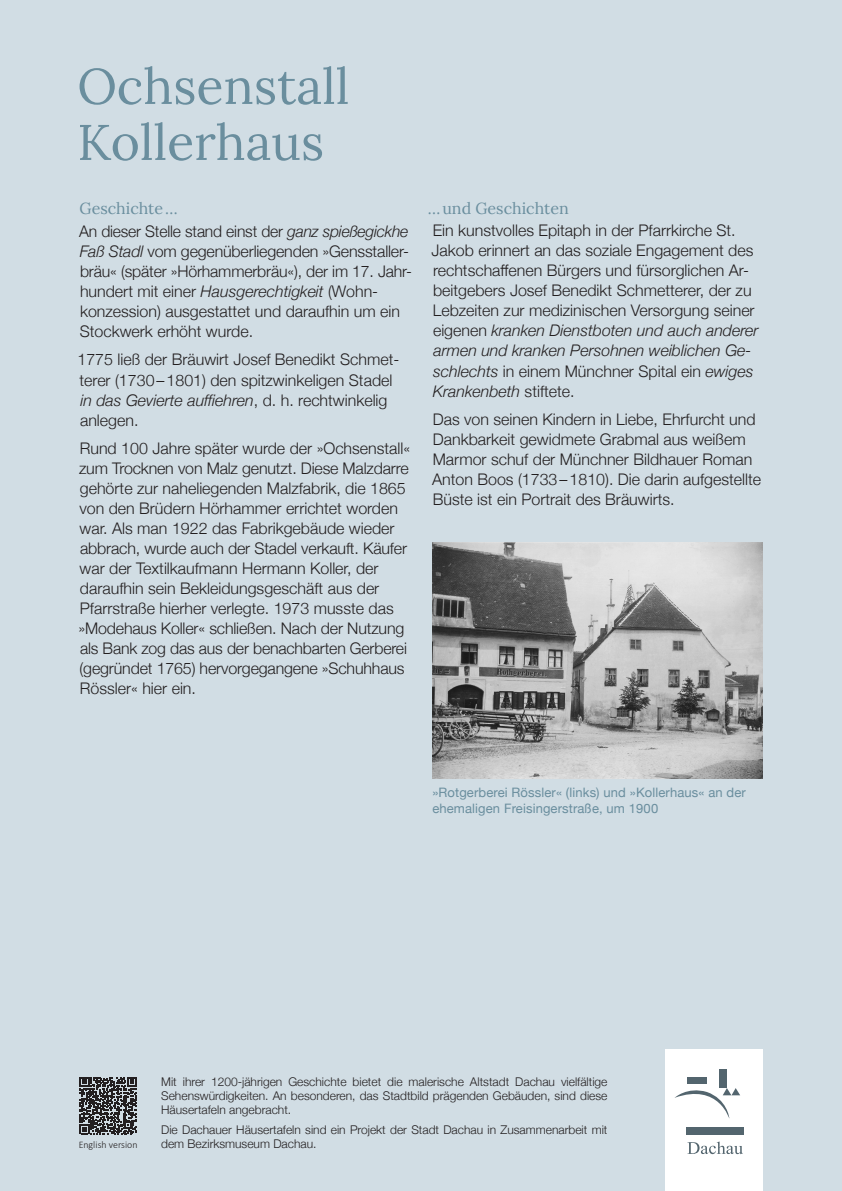
<style>
.page{position:relative;width:842px;height:1191px;background:#d1dde4}
.page>*{position:absolute;margin:0;border:0;box-sizing:border-box;transform-origin:0 0}
.t1{font:50px/56px "Lora";color:#6a8e9e}
.t2{font:300 16px/20px "Helvetica Neue";color:#231f20}
.t3{font:16px "Lora";color:#6a8e9e}
.t4{font:13px/15.6px "Helvetica Neue";letter-spacing:.01em;color:#6a8e9e}
.t5{font:300 12px/14px "Helvetica Neue";color:#231f20;text-align:justify}
.t6{font:300 10px "Calibri";color:#231f20}
.s1{font-style:italic}
</style>
<div class="page">
<div style="left:665px;top:1049px;width:98px;height:142px;background:#fff"></div>
<div style="left:687px;top:1077px;width:19px;height:6px;background:#53656e"></div>
<div style="left:719px;top:1069px;width:8px;height:19px;background:#53656e"></div>
<svg style="left:674px;top:1082px;width:66px;height:37px"></svg>
<div style="left:686px;top:1126px;width:57px;height:8px;background:#53656e"></div>
<svg style="left:687px;top:1141px;width:56px;height:13px"></svg>
<svg style="left:79px;top:1077px;width:58px;height:57px"></svg>
<img style="left:432px;top:542px;width:331px;height:236px">
<h1 class="t1" style="left:77px;top:55px;width:274px">Ochsenstall<br>Kollerhaus</h1>
<p class="t3" style="left:79px;top:196px;width:100px">Geschichte…</p>
<p class="t2" style="left:79px;top:220px;width:334px">An dieser Stelle stand einst der <span class="s1">ganz spießegickhe Faß Stadl</span> vom gegenüberliegenden »Gensstaller&shy;bräu« (später »Hörhammerbräu«), der im 17. Jahr&shy;hundert mit einer <span class="s1">Hausgerechtigkeit</span> (Wohn&shy;konzession) ausgestattet und daraufhin um ein Stockwerk erhöht wurde.</p>
<p class="t2" style="left:77px;top:348px;width:323px">1775 ließ der Bräuwirt Josef Benedikt Schmet&shy;terer (1730–1801) den spitzwinkeligen Stadel <span class="s1">in das Gevierte auffiehren</span>, d. h. rechtwinkelig anlegen.</p>
<p class="t2" style="left:78px;top:437px;width:333px">Rund 100 Jahre später wurde der »Ochsenstall« zum Trocknen von Malz genutzt. Diese Malzdarre gehörte zur naheliegenden Malzfabrik, die 1865 von den Brüdern Hörhammer errichtet worden war. Als man 1922 das Fabrikgebäude wieder abbrach, wurde auch der Stadel verkauft. Käufer war der Textilkaufmann Hermann Koller, der daraufhin sein Bekleidungsgeschäft aus der Pfarrstraße hierher verlegte. 1973 musste das »Modehaus Koller« schließen. Nach der Nutzung als Bank zog das aus der benachbarten Gerberei (gegründet 1765) hervorgegangene »Schuhhaus Rössler« hier ein.</p>
<p class="t3" style="left:428px;top:196px;width:142px">…und Geschichten</p>
<p class="t2" style="left:431px;top:219px;width:329px">Ein kunstvolles Epitaph in der Pfarrkirche St.<br>Jakob erinnert an das soziale Engagement des rechtschaffenen Bürgers und fürsorglichen Ar&shy;beitgebers Josef Benedikt Schmetterer, der zu Lebzeiten zur medizinischen Versorgung seiner eigenen <span class="s1">kranken Dienstboten und auch anderer armen und kranken Persohnen weiblichen Ge&shy;schlechts</span> in einem Münchner Spital ein <span class="s1">ewiges Krankenbeth</span> stiftete.</p>
<p class="t2" style="left:432px;top:408px;width:330px">Das von seinen Kindern in Liebe, Ehrfurcht und Dankbarkeit gewidmete Grabmal aus weißem Marmor schuf der Münchner Bildhauer Roman Anton Boos (1733–1810). Die darin aufgestellte Büste ist ein Portrait des Bräuwirts.</p>
<p class="t4" style="left:432px;top:785px;width:315px">»Rotgerberei Rössler« (links) und »Kollerhaus« an der ehemaligen Freisingerstraße, um 1900</p>
<p class="t5" style="left:161px;top:1073px;width:448px">Mit ihrer 1200-jährigen Geschichte bietet die malerische Altstadt Dachau vielfältige Sehenswürdigkeiten. An besonderen, das Stadtbild prägenden Gebäuden, sind diese Häusertafeln angebracht.</p>
<p class="t5" style="left:161px;top:1122px;width:448px">Die Dachauer Häusertafeln sind ein Projekt der Stadt Dachau in Zusammenarbeit mit</p>
<p class="t6" style="left:79px;top:1138px;width:60px">English version</p>
<p class="t5" style="left:161px;top:1136px;width:157px">dem Bezirksmuseum Dachau.</p>
</div>
